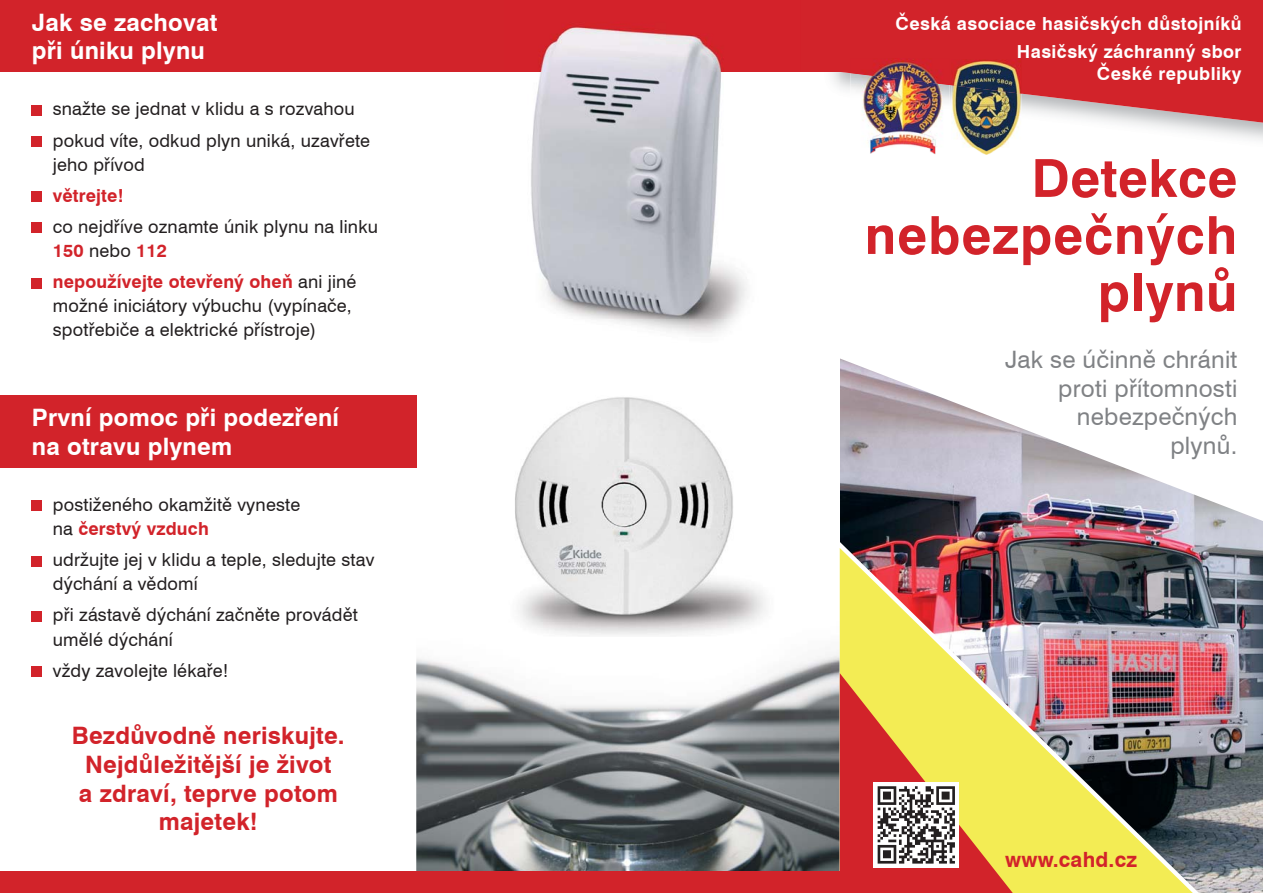
<style>
.page{position:relative;width:1263px;height:893px;background:#fff}
.page>*{position:absolute;margin:0;border:0;box-sizing:border-box;transform-origin:0 0}
.t1{font:700 52.5px/57px "Swiss 721 BT";letter-spacing:.02em;color:#d2232a;text-align:right}
.t2{font:700 24px/28.8px "Swiss 721 BT";letter-spacing:.01em;color:#d2232a;text-align:center}
.t3{font:700 24px/28.8px "Swiss 721 BT";letter-spacing:.01em;color:#fff}
.t4{font:24px/28.8px "Swiss 721 BT";letter-spacing:.01em;color:#808285;text-align:right}
.t5{font:700 21px "Swiss 721 BT";letter-spacing:.01em;color:#d2232a}
.t6{font:18px/24px "Swiss 721 BT";letter-spacing:.01em;color:#231f20}
.t7{font:700 18px/27.6px "Swiss 721 BT";letter-spacing:.025em;color:#fff;text-align:right}
.t8{font:700 18px "Swiss 721 BT";letter-spacing:.01em;color:#d2232a}
.s1{font-weight:700;color:#d2232a}
</style>
<div class="page">
<img style="left:840px;top:526px;width:423px;height:366px">
<img style="left:416px;top:467px;width:424px;height:404px">
<img style="left:840px;top:542px;width:372px;height:350px">
<img style="left:840px;top:548px;width:366px;height:344px">
<svg style="left:840px;top:673px;width:183px;height:219px;background:#d9a15b"></svg>
<svg style="left:840px;top:358px;width:423px;height:168px"></svg>
<svg style="left:840px;top:0;width:423px;height:124px;background:#d3363d"></svg>
<img style="left:951px;top:94px;width:71px;height:61px">
<img style="left:951px;top:59px;width:71px;height:35px">
<img style="left:850px;top:85px;width:100px;height:69px">
<img style="left:850px;top:58px;width:100px;height:27px">
<div style="left:0;top:871px;width:840px;height:21px;background:#d2232a"></div>
<div style="left:0;top:0;width:417px;height:72px;background:#d2232a"></div>
<div style="left:416px;top:0;width:425px;height:72px;background:#d2232a"></div>
<img style="left:531px;top:26px;width:216px;height:308px">
<img style="left:498px;top:397px;width:296px;height:240px">
<div style="left:32px;top:105px;width:10px;height:10px;background:#d2232a"></div>
<div style="left:32px;top:136px;width:10px;height:11px;background:#d2232a"></div>
<div style="left:32px;top:192px;width:10px;height:10px;background:#d2232a"></div>
<div style="left:32px;top:223px;width:10px;height:10px;background:#d2232a"></div>
<div style="left:32px;top:278px;width:10px;height:10px;background:#d2232a"></div>
<div style="left:0;top:395px;width:417px;height:72px;background:#d2232a"></div>
<div style="left:32px;top:501px;width:10px;height:10px;background:#d2232a"></div>
<div style="left:32px;top:556px;width:10px;height:10px;background:#d2232a"></div>
<div style="left:32px;top:611px;width:10px;height:10px;background:#d2232a"></div>
<div style="left:32px;top:666px;width:10px;height:10px;background:#d2232a"></div>
<h2 class="t3" style="left:32px;top:7px;width:187px">Jak se zachovat při úniku plynu</h2>
<p class="t6" style="left:53px;top:93px;width:319px;line-height:31.2px">snažte se jednat v klidu a s rozvahou pokud víte, odkud plyn uniká, uzavřete</p>
<p class="t6" style="left:53px;top:151px;width:93px">jeho přívod</p>
<p class="t8" style="left:53px;top:183px;width:72px">větrejte!</p>
<p class="t6" style="left:53px;top:214px;width:327px">co nejdříve oznamte únik plynu na linku<br><span class="s1">150</span> nebo <span class="s1">112</span></p>
<p class="t6" style="left:53px;top:269px;width:305px"><span class="s1">nepoužívejte otevřený oheň</span> ani jiné možné iniciátory výbuchu (vypínače, spotřebiče a elektrické přístroje)</p>
<h2 class="t3" style="left:32px;top:402px;width:309px">První pomoc při podezření na otravu plynem</h2>
<p class="t6" style="left:53px;top:492px;width:249px">postiženého okamžitě vyneste na <span class="s1">čerstvý vzduch</span></p>
<p class="t6" style="left:53px;top:547px;width:323px">udržujte jej v klidu a teple, sledujte stav dýchání a vědomí</p>
<p class="t6" style="left:53px;top:602px;width:306px">při zástavě dýchání začněte provádět umělé dýchání</p>
<p class="t6" style="left:53px;top:657px;width:177px">vždy zavolejte lékaře!</p>
<h2 class="t2" style="left:72px;top:720px;width:274px">Bezdůvodně neriskujte.<br>Nejdůležitější je život<br>a zdraví, teprve potom majetek!</h2>
<p class="t7" style="left:896px;top:9px;width:348px">Česká asociace hasičských důstojníků<br>Hasičský záchranný sbor</p>
<p class="t7" style="left:1097px;top:59px;width:146px">České republiky</p>
<h1 class="t1" style="left:865px;top:148px;width:374px">Detekce nebezpečných plynů</h1>
<h2 class="t4" style="left:1005px;top:344px;width:234px">Jak se účinně chránit proti přítomnosti nebezpečných plynů.</h2>
<p class="t5" style="left:1005px;top:845px;width:134px">www.cahd.cz</p>
</div>
